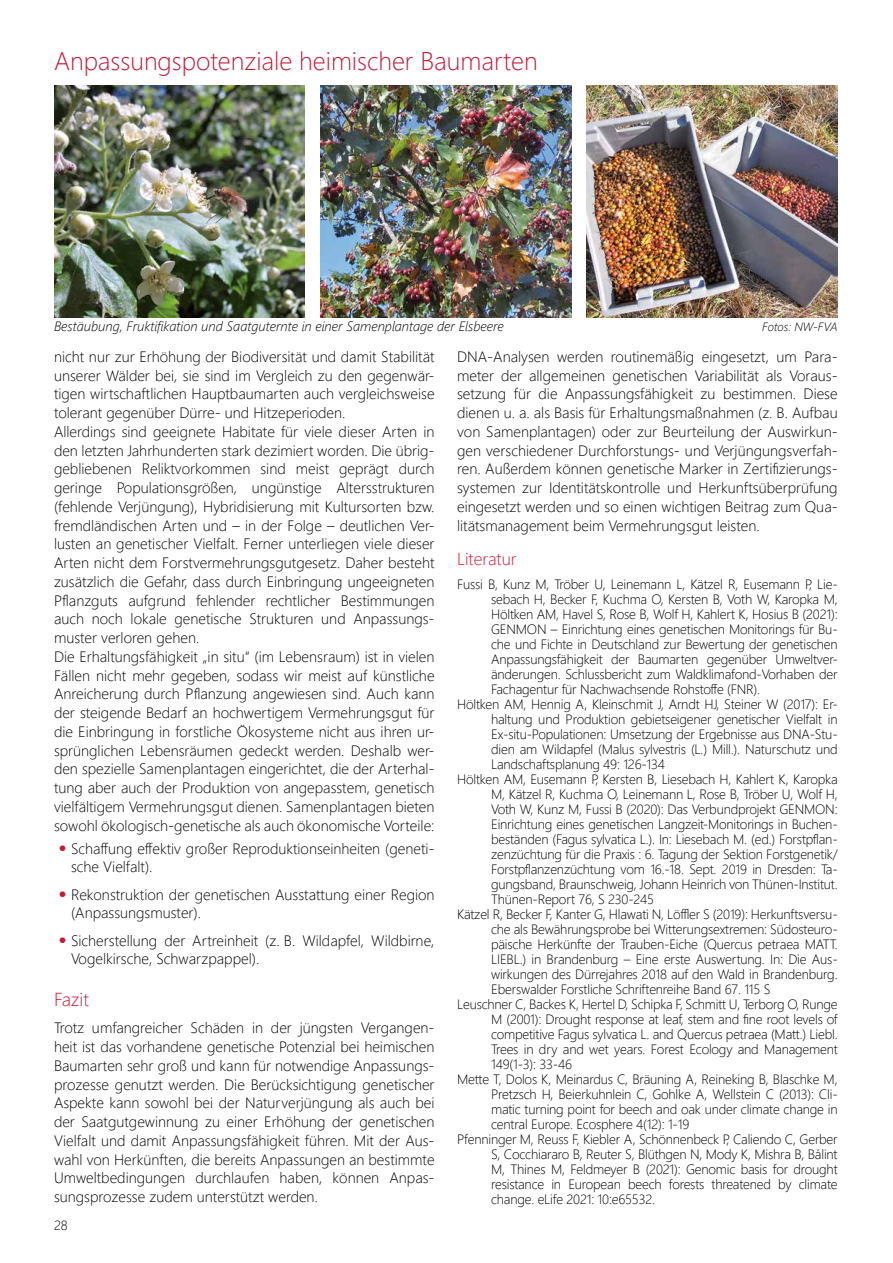
<style>
.page{position:relative;width:893px;height:1263px;background:#fff}
.page>*{position:absolute;margin:0;border:0;box-sizing:border-box;transform-origin:0 0}
.Überschrift1{font:300 25.5px "Segoe UI";color:#c51a37}
.Überschrift2{font:300 18.75px "Segoe UI";color:#c51a37}
.Überschrift3{font:300 17.25px "Segoe UI";color:#c51a37}
.Text{font:300 15px/18.8px "Segoe UI";color:#000;text-align:justify}
.Literatur{font:300 13.5px/15px "Segoe UI";letter-spacing:-.015em;color:#000;text-align:justify}
.Abbildung{font:italic 300 13.5px "Segoe UI";color:#000}
.Abbildung-2{font:italic 300 12px "Segoe UI";color:#000}
.s1{font-weight:700;font-size:21px;color:#c51a37}
</style>
<div class="page">
<img style="left:587px;top:85px;width:251px;height:233px">
<img style="left:320px;top:85px;width:251px;height:233px">
<img style="left:54px;top:85px;width:251px;height:233px">
<p class="Überschrift1" style="left:54px;top:36px;width:485px">Anpassungspotenziale heimischer Baumarten</p>
<p class="Abbildung" style="left:54px;top:313px;width:451px">Bestäubung, Fruktifikation und Saatguternte in einer Samenplantage der Elsbeere</p>
<p class="Abbildung-2" style="left:762px;top:315px;width:77px">Fotos: NW-FVA</p>
<p class="Text" style="left:54px;top:346px;width:382px">nicht nur zur Erhöhung der Biodiversität und damit Stabilität unserer Wälder bei, sie sind im Vergleich zu den gegenwär&shy;tigen wirtschaftlichen Hauptbaumarten auch vergleichsweise tolerant gegenüber Dürre- und Hitzeperioden.</p>
<p class="Text" style="left:54px;top:421px;width:382px;text-align:left">Allerdings sind geeignete Habitate für viele dieser Arten in den letzten Jahrhunderten stark dezimiert worden. Die übrig&shy;gebliebenen Reliktvorkommen sind meist geprägt durch geringe Populationsgrößen, ungünstige Altersstrukturen (fehlende Verjüngung), Hybridisierung mit Kultursorten bzw. fremdländischen Arten und – in der Folge – deutlichen Ver&shy;lusten an genetischer Vielfalt. Ferner unterliegen viele dieser Arten nicht dem Forstvermehrungsgutgesetz. Daher besteht zusätzlich die Gefahr, dass durch Einbringung ungeeigneten Pflanzguts aufgrund fehlender rechtlicher Bestimmungen auch noch lokale genetische Strukturen und Anpassungs&shy;muster verloren gehen.</p>
<p class="Text" style="left:54px;top:646px;width:382px">Die Erhaltungsfähigkeit „in situ“ (im Lebensraum) ist in vielen Fällen nicht mehr gegeben, sodass wir meist auf künstliche Anreicherung durch Pflanzung angewiesen sind. Auch kann der steigende Bedarf an hochwertigem Vermehrungsgut für die Einbringung in forstliche Ökosysteme nicht aus ihren ur&shy;sprünglichen Lebensräumen gedeckt werden. Deshalb wer&shy;den spezielle Samenplantagen eingerichtet, die der Arterhal&shy;tung aber auch der Produktion von angepasstem, genetisch vielfältigem Vermehrungsgut dienen. Samenplantagen bieten sowohl ökologisch-genetische als auch ökonomische Vorteile:</p>
<p class="Text" style="left:71px;top:837px;width:365px;text-indent:-13px"><span class="s1">•</span> Schaffung effektiv großer Reproduktionseinheiten (geneti&shy;sche Vielfalt).</p>
<p class="Text" style="left:71px;top:883px;width:365px;text-indent:-13px"><span class="s1">•</span> Rekonstruktion der genetischen Ausstattung einer Region (Anpassungsmuster).</p>
<p class="Text" style="left:71px;top:929px;width:365px;text-indent:-13px"><span class="s1">•</span> Sicherstellung der Artreinheit (z. B. Wildapfel, Wildbirne,<br>Vogelkirsche, Schwarzpappel).</p>
<p class="Überschrift2" style="left:54px;top:982px;width:37px">Fazit</p>
<p class="Text" style="left:54px;top:1017px;width:382px">Trotz umfangreicher Schäden in der jüngsten Vergangen&shy;heit ist das vorhandene genetische Potenzial bei heimischen Baumarten sehr groß und kann für notwendige Anpassungs&shy;prozesse genutzt werden. Die Berücksichtigung genetischer Aspekte kann sowohl bei der Naturverjüngung als auch bei der Saatgutgewinnung zu einer Erhöhung der genetischen Vielfalt und damit Anpassungsfähigkeit führen. Mit der Aus&shy;wahl von Herkünften, die bereits Anpassungen an bestimmte Umweltbedingungen durchlaufen haben, können Anpas&shy;sungsprozesse zudem unterstützt werden.</p>
<p class="Literatur" style="left:54px;top:1217px;width:15px">28</p>
<p class="Text" style="left:457px;top:346px;width:382px">DNA-Analysen werden routinemäßig eingesetzt, um Para&shy;meter der allgemeinen genetischen Variabilität als Voraus&shy;setzung für die Anpassungsfähigkeit zu bestimmen. Diese dienen u. a. als Basis für Erhaltungsmaßnahmen (z. B. Aufbau von Samenplantagen) oder zur Beurteilung der Auswirkun&shy;gen verschiedener Durchforstungs- und Verjüngungsverfah&shy;ren. Außerdem können genetische Marker in Zertifizierungs&shy;systemen zur Identitätskontrolle und Herkunftsüberprüfung eingesetzt werden und so einen wichtigen Beitrag zum Qua&shy;litätsmanagement beim Vermehrungsgut leisten.</p>
<p class="Überschrift3" style="left:457px;top:543px;width:61px">Literatur</p>
<p class="Literatur" style="left:491px;top:575px;width:348px;text-indent:-34px">Fussi B, Kunz M, Tröber U, Leinemann L, Kätzel R, Eusemann P, Lie&shy;sebach H, Becker F, Kuchma O, Kersten B, Voth W, Karopka M, Höltken AM, Havel S, Rose B, Wolf H, Kahlert K, Hosius B (2021):<br>GENMON – Einrichtung eines genetischen Monitorings für Bu&shy;che und Fichte in Deutschland zur Bewertung der genetischen Anpassungsfähigkeit der Baumarten gegenüber Umweltver&shy;änderungen. Schlussbericht zum Waldklimafond-Vorhaben der Fachagentur für Nachwachsende Rohstoffe (FNR).</p>
<p class="Literatur" style="left:491px;top:695px;width:348px;text-indent:-34px">Höltken AM, Hennig A, Kleinschmit J, Arndt HJ, Steiner W (2017): Er&shy;haltung und Produktion gebietseigener genetischer Vielfalt in Ex-situ-Populationen: Umsetzung der Ergebnisse aus DNA-Stu&shy;dien am Wildapfel (Malus sylvestris (L.) Mill.). Naturschutz und Landschaftsplanung 49: 126-134</p>
<p class="Literatur" style="left:491px;top:770px;width:348px;text-indent:-34px">Höltken AM, Eusemann P, Kersten B, Liesebach H, Kahlert K, Karopka M, Kätzel R, Kuchma O, Leinemann L, Rose B, Tröber U, Wolf H, Voth W, Kunz M, Fussi B (2020): Das Verbundprojekt GENMON:<br>Einrichtung eines genetischen Langzeit-Monitorings in Buchen&shy;beständen (Fagus sylvatica L.). In: Liesebach M. (ed.) Forstpflan&shy;zenzüchtung für die Praxis : 6. Tagung der Sektion Forstgenetik/ Forstpflanzenzüchtung vom 16.-18. Sept. 2019 in Dresden: Ta&shy;gungsband, Braunschweig, Johann Heinrich von Thünen-Institut.<br>Thünen-Report 76, S 230-245</p>
<p class="Literatur" style="left:491px;top:905px;width:348px;text-indent:-34px">Kätzel R, Becker F, Kanter G, Hlawati N, Löffler S (2019): Herkunftsversu&shy;che als Bewährungsprobe bei Witterungsextremen: Südosteuro&shy;päische Herkünfte der Trauben-Eiche (Quercus petraea MATT.<br>LIEBL.) in Brandenburg – Eine erste Auswertung. In: Die Aus&shy;wirkungen des Dürrejahres 2018 auf den Wald in Brandenburg.<br>Eberswalder Forstliche Schriftenreihe Band 67. 115 S</p>
<p class="Literatur" style="left:491px;top:995px;width:348px;text-indent:-34px">Leuschner C, Backes K, Hertel D, Schipka F, Schmitt U, Terborg O, Runge M (2001): Drought response at leaf, stem and fine root levels of competitive Fagus sylvatica L. and Quercus petraea (Matt.) Liebl.<br>Trees in dry and wet years. Forest Ecology and Management 149(1-3): 33-46</p>
<p class="Literatur" style="left:491px;top:1070px;width:348px;text-indent:-34px">Mette T, Dolos K, Meinardus C, Bräuning A, Reineking B, Blaschke M, Pretzsch H, Beierkuhnlein C, Gohlke A, Wellstein C (2013): Cli&shy;matic turning point for beech and oak under climate change in central Europe. Ecosphere 4(12): 1-19</p>
<p class="Literatur" style="left:491px;top:1130px;width:348px;text-indent:-34px">Pfenninger M, Reuss F, Kiebler A, Schönnenbeck P, Caliendo C, Gerber S, Cocchiararo B, Reuter S, Blüthgen N, Mody K, Mishra B, Bálint M, Thines M, Feldmeyer B (2021): Genomic basis for drought resistance in European beech forests threatened by climate change. eLife 2021: 10:e65532.</p>
</div>
